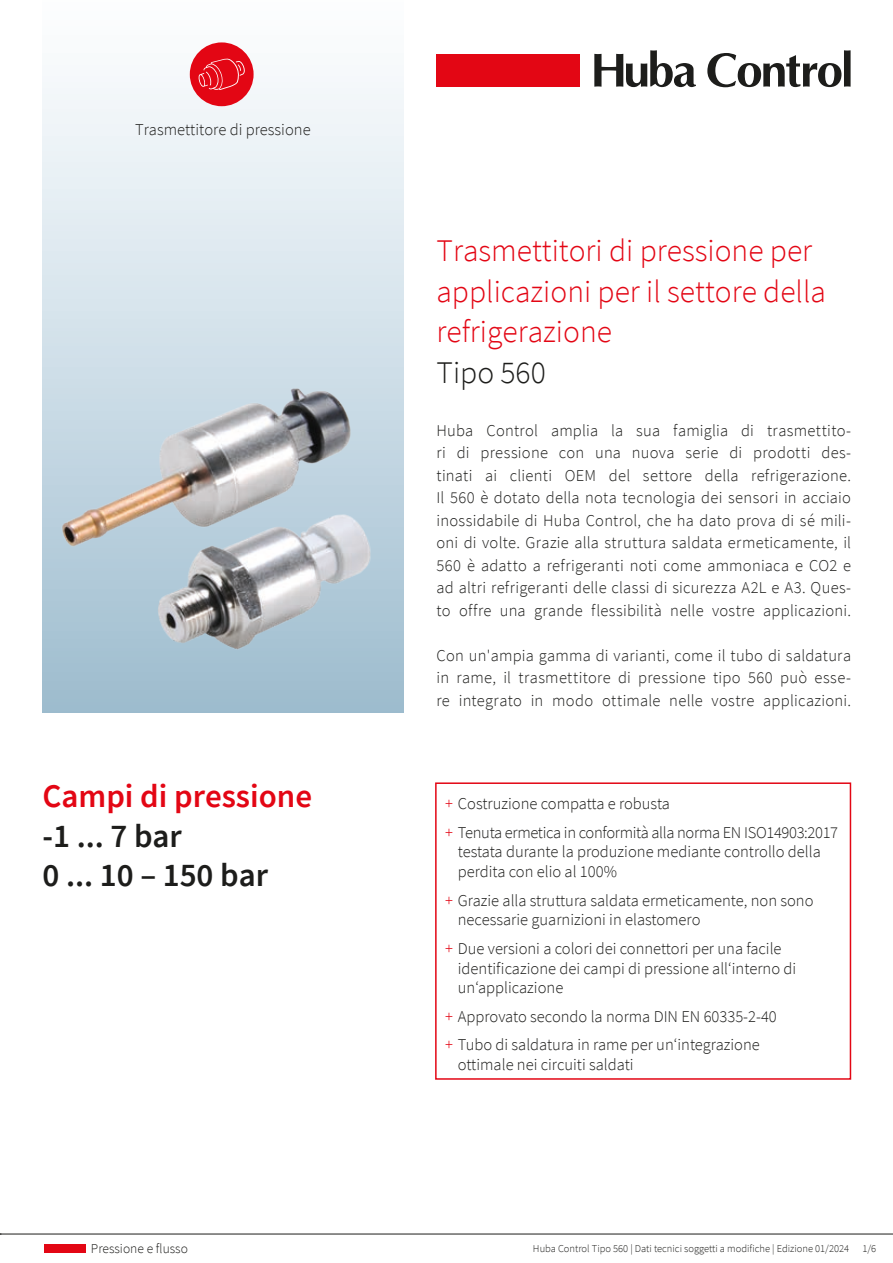
<style>
.page{position:relative;width:893px;height:1263px;background:#fff}
.page>*{position:absolute;margin:0;border:0;box-sizing:border-box;transform-origin:0 0}
.Titel_DB-Bez{font:600 33px "Source Sans Pro";color:#1d1d1b}
.Titel_DB-Bez-2{font:600 33px "Source Sans Pro";color:#e30614}
.t1{font:300 31.5px/40.5px "Source Sans Pro";color:#e30614}
.t2{font:300 31.5px "Source Sans Pro";color:#1d1d1b}
.Mager_9_Pt{font:300 16.5px/22.5px "Source Sans Pro";color:#1d1d1b}
.t3{font:300 13.5px "Source Sans Pro";color:#1d1d1b}
.t4{font:300 10.5px "Source Sans Pro";color:#1d1d1b}
.s1{color:#e30614}
</style>
<div class="page">
<hr style="left:0;top:1234px;width:893px;height:1px;background:#1d1d1b">
<div style="left:44px;top:1244px;width:41px;height:9px;background:#e30614"></div>
<div style="left:43px;top:0;width:360px;height:713px;background:#f2f7f9"></div>
<img style="left:43px;top:190px;width:360px;height:522px">
<svg style="left:435px;top:782px;width:417px;height:298px"></svg>
<div style="left:436px;top:54px;width:144px;height:33px;background:#e30614"></div>
<svg style="left:594px;top:50px;width:102px;height:37px"></svg>
<svg style="left:707px;top:50px;width:144px;height:37px"></svg>
<div style="left:190px;top:42px;width:64px;height:64px;background:#e30614;border-radius:50%"></div>
<svg style="left:199px;top:58px;width:46px;height:32px"></svg>
<p class="Mager_9_Pt" style="left:135px;top:118px;width:177px">Trasmettitore di pressione</p>
<p class="Titel_DB-Bez-2" style="left:43px;top:774px;width:271px">Campi di pressione</p>
<p class="Titel_DB-Bez" style="left:43px;top:814px;width:141px">-1 ... 7 bar</p>
<p class="Titel_DB-Bez" style="left:43px;top:854px;width:227px">0 ... 10 – 150 bar</p>
<p class="t1" style="left:436px;top:231px;width:391px">Trasmettitori di pressione per applicazioni per il settore della refrigerazione</p>
<p class="t2" style="left:436px;top:353px;width:111px">Tipo 560</p>
<p class="Mager_9_Pt" style="left:436px;top:419px;width:416px;text-align:justify">Huba Control amplia la sua famiglia di trasmettito&shy;ri di pressione con una nuova serie di prodotti des&shy;tinati ai clienti OEM del settore della refrigerazione.<br>Il 560 è dotato della nota tecnologia dei sensori in acciaio inossidabile di Huba Control, che ha dato prova di sé mili&shy;oni di volte. Grazie alla struttura saldata ermeticamente, il 560 è adatto a refrigeranti noti come ammoniaca e CO2 e ad altri refrigeranti delle classi di sicurezza A2L e A3. Ques&shy;to offre una grande flessibilità nelle vostre applicazioni.</p>
<p class="Mager_9_Pt" style="left:436px;top:644px;width:416px;text-align:justify">Con un'ampia gamma di varianti, come il tubo di saldatura in rame, il trasmettitore di pressione tipo 560 può esse&shy;re integrato in modo ottimale nelle vostre applicazioni.</p>
<p class="Mager_9_Pt" style="left:445px;top:793px;width:226px"><span class="s1">+</span> Costruzione compatta e robusta</p>
<p class="Mager_9_Pt" style="left:458px;top:822px;width:382px;line-height:19.8px;text-indent:-13px"><span class="s1">+</span> Tenuta ermetica in conformità alla norma EN ISO14903:2017 testata durante la produzione mediante controllo della perdita con elio al 100%</p>
<p class="Mager_9_Pt" style="left:458px;top:890px;width:357px;line-height:19.8px;text-indent:-13px"><span class="s1">+</span> Grazie alla struttura saldata ermeticamente, non sono necessarie guarnizioni in elastomero</p>
<p class="Mager_9_Pt" style="left:458px;top:938px;width:340px;line-height:19.8px;text-indent:-13px"><span class="s1">+</span> Due versioni a colori dei connettori per una facile identificazione dei campi di pressione all‘interno di un‘applicazione</p>
<p class="Mager_9_Pt" style="left:445px;top:1005px;width:333px"><span class="s1">+</span> Approvato secondo la norma DIN EN 60335-2-40</p>
<p class="Mager_9_Pt" style="left:458px;top:1034px;width:303px;line-height:19.8px;text-indent:-13px"><span class="s1">+</span> Tubo di saldatura in rame per un‘integrazione ottimale nei circuiti saldati</p>
<p class="t3" style="left:91px;top:1241px;width:98px">Pressione e flusso</p>
<p class="t4" style="left:533px;top:1242px;width:318px">Huba Control Tipo 560 | Dati tecnici soggetti a modifiche | Edizione 01/2024</p>
<p class="t4" style="left:862px;top:1242px;width:15px">1/6</p>
</div>
